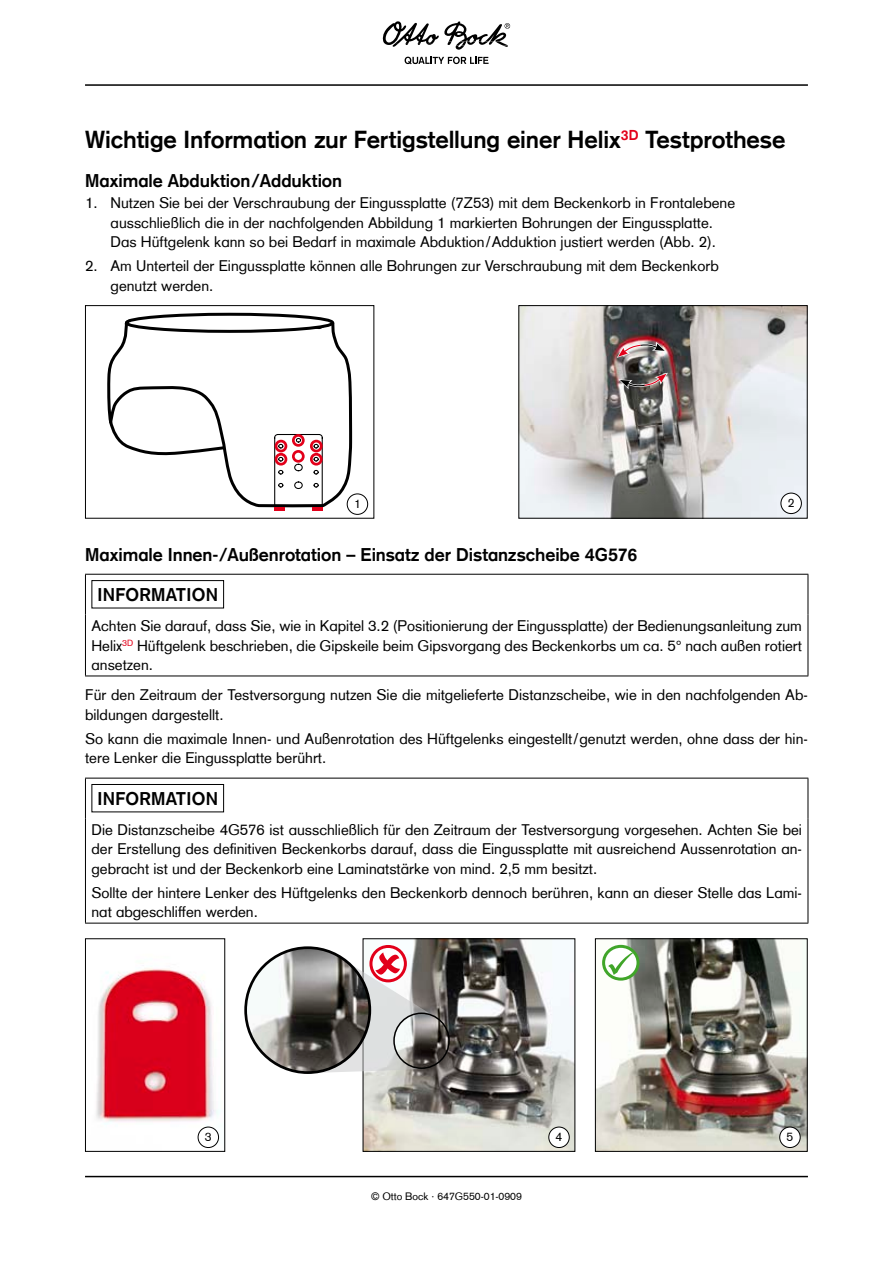
<style>
.page{position:relative;width:893px;height:1263px;background:#fff}
.page>*{position:absolute;margin:0;border:0;box-sizing:border-box;transform-origin:0 0}
.t1{font:700 24px "Otto Bock CT";letter-spacing:-.005em;color:#000}
.t2{font:700 18px/39.3px "Otto Bock CT";color:#000}
.t3{font:700 18px "Otto Bock CT";letter-spacing:.02em;color:#000}
.t4{font:15px/19.5px "Otto Bock CT";color:#000}
.t5{font:12px "Otto Bock CT";color:#000}
.t6{font:10.5px "Otto Bock CT";color:#000}
</style>
<div class="page">
<hr style="left:85px;top:84px;width:723px;height:2px;background:#000">
<svg style="left:405px;top:57px;width:84px;height:7px"></svg>
<svg style="left:383px;top:21px;width:127px;height:29px"></svg>
<svg style="left:254px;top:376px;width:99px;height:133px"></svg>
<svg style="left:126px;top:314px;width:207px;height:17px"></svg>
<div style="left:125px;top:313px;width:209px;height:20px;border:3px solid #000;border-radius:50%"></div>
<svg style="left:107px;top:318px;width:244px;height:188px"></svg>
<div style="left:275px;top:440px;width:12px;height:12px;border:3px solid #e2001a;border-radius:50%"></div>
<div style="left:310px;top:440px;width:13px;height:12px;border:3px solid #e2001a;border-radius:50%"></div>
<div style="left:292px;top:434px;width:13px;height:13px;border:3px solid #e2001a;border-radius:50%"></div>
<div style="left:275px;top:453px;width:12px;height:12px;border:3px solid #e2001a;border-radius:50%"></div>
<div style="left:310px;top:453px;width:13px;height:12px;border:3px solid #e2001a;border-radius:50%"></div>
<hr style="left:274px;top:507px;width:11px;height:4px;background:#e2001a">
<hr style="left:312px;top:507px;width:11px;height:4px;background:#e2001a">
<div style="left:85px;top:305px;width:289px;height:214px;border:1px solid #000"></div>
<div style="left:347px;top:494px;width:21px;height:20px;background:#fff;border-radius:50%"></div>
<div style="left:347px;top:493px;width:21px;height:22px;border:1px solid #000;border-radius:50%"></div>
<div style="left:292px;top:450px;width:13px;height:13px;border:3px solid #e2001a;border-radius:50%"></div>
<img style="left:520px;top:307px;width:286px;height:210px">
<div style="left:518px;top:305px;width:290px;height:214px;border:1px solid #000"></div>
<div style="left:781px;top:493px;width:20px;height:21px;background:#fff;border-radius:50%"></div>
<div style="left:780px;top:493px;width:22px;height:21px;border:1px solid #000;border-radius:50%"></div>
<svg style="left:618px;top:373px;width:50px;height:16px"></svg>
<svg style="left:617px;top:342px;width:49px;height:16px"></svg>
<hr style="left:85px;top:574px;width:723px;height:1px;background:#000">
<hr style="left:85px;top:575px;width:1px;height:39px;background:#000">
<hr style="left:808px;top:575px;width:1px;height:39px;background:#000">
<hr style="left:85px;top:614px;width:1px;height:62px;background:#000">
<hr style="left:808px;top:614px;width:1px;height:62px;background:#000">
<hr style="left:85px;top:676px;width:723px;height:1px;background:#000">
<div style="left:91px;top:580px;width:133px;height:28px;border:1px solid #000"></div>
<hr style="left:85px;top:778px;width:723px;height:1px;background:#000">
<hr style="left:85px;top:778px;width:1px;height:40px;background:#000">
<hr style="left:808px;top:778px;width:1px;height:40px;background:#000">
<hr style="left:85px;top:818px;width:1px;height:105px;background:#000">
<hr style="left:808px;top:818px;width:1px;height:105px;background:#000">
<hr style="left:85px;top:923px;width:723px;height:1px;background:#000">
<div style="left:91px;top:784px;width:133px;height:28px;border:1px solid #000"></div>
<img style="left:96px;top:968px;width:124px;height:180px">
<div style="left:85px;top:938px;width:140px;height:214px;border:1px solid #000"></div>
<div style="left:198px;top:1127px;width:21px;height:20px;background:#fff;border-radius:50%"></div>
<div style="left:198px;top:1127px;width:21px;height:21px;border:1px solid #000;border-radius:50%"></div>
<img style="left:365px;top:940px;width:208px;height:210px">
<div style="left:363px;top:938px;width:212px;height:214px;border:1px solid #000"></div>
<div style="left:549px;top:1127px;width:20px;height:20px;background:#fff;border-radius:50%"></div>
<div style="left:548px;top:1127px;width:22px;height:21px;border:1px solid #000;border-radius:50%"></div>
<svg style="left:371px;top:946px;width:34px;height:35px"></svg>
<div style="left:369px;top:945px;width:38px;height:37px;border:3px solid #e2001a;border-radius:50%"></div>
<svg style="left:321px;top:952px;width:112px;height:121px"></svg>
<img style="left:246px;top:948px;width:124px;height:124px;border-radius:62px">
<div style="left:244px;top:946px;width:127px;height:128px;border:3px solid #000;border-radius:50%"></div>
<div style="left:393px;top:1012px;width:57px;height:57px;border:2px solid #000;border-radius:50%"></div>
<img style="left:597px;top:940px;width:209px;height:210px">
<div style="left:595px;top:938px;width:213px;height:214px;border:1px solid #000"></div>
<div style="left:780px;top:1127px;width:20px;height:20px;background:#fff;border-radius:50%"></div>
<div style="left:779px;top:1127px;width:22px;height:21px;border:1px solid #000;border-radius:50%"></div>
<svg style="left:604px;top:946px;width:34px;height:33px"></svg>
<div style="left:602px;top:945px;width:37px;height:35px;border:3px solid #40a529;border-radius:50%"></div>
<svg style="left:608px;top:952px;width:25px;height:23px"></svg>
<hr style="left:85px;top:1176px;width:723px;height:1px;background:#000">
<h1 class="t1" style="left:85px;top:126px;width:702px">Wichtige Information zur Fertigstellung einer Helix<sup>3D</sup> Testprothese</h1>
<p class="t2" style="left:85px;top:161px;width:259px">Maximale Abduktion/Adduktion</p>
<p class="t4" style="left:85px;top:194px;width:652px;text-align:center">1. Nutzen Sie bei der Verschraubung der Eingussplatte (7Z53) mit dem Beckenkorb in Frontalebene ausschließlich die in der nachfolgenden Abbildung 1 markierten Bohrungen der Eingussplatte.<br>Das Hüftgelenk kann so bei Bedarf in maximale Abduktion/Adduktion justiert werden (Abb. 2).</p>
<p class="t4" style="left:111px;top:256px;width:610px;text-indent:-26px">2. Am Unterteil der Eingussplatte können alle Bohrungen zur Verschraubung mit dem Beckenkorb genutzt werden.</p>
<p class="t5" style="left:354px;top:497px;width:8px">1</p>
<p class="t5" style="left:788px;top:496px;width:8px">2</p>
<p class="t2" style="left:97px;top:535px;width:541px;text-indent:-12px">Maximale Innen-/Außenrotation – Einsatz der Distanzscheibe 4G576<br>INFORMATION</p>
<p class="t4" style="left:91px;top:616px;width:712px;text-align:justify">Achten Sie darauf, dass Sie, wie in Kapitel 3.2 (Positionierung der Eingussplatte) der Bedienungsanleitung zum Helix<sup>3D</sup> Hüftgelenk beschrieben, die Gipskeile beim Gipsvorgang des Beckenkorbs um ca. 5° nach außen rotiert ansetzen.</p>
<p class="t4" style="left:85px;top:685px;width:724px">Für den Zeitraum der Testversorgung nutzen Sie die mitgelieferte Distanzscheibe, wie in den nachfolgenden Ab&shy;bildungen dargestellt.</p>
<p class="t4" style="left:85px;top:729px;width:724px">So kann die maximale Innen- und Außenrotation des Hüftgelenks eingestellt/genutzt werden, ohne dass der hin&shy;tere Lenker die Eingussplatte berührt.</p>
<p class="t3" style="left:97px;top:788px;width:122px">INFORMATION</p>
<p class="t4" style="left:91px;top:820px;width:712px;text-align:justify">Die Distanzscheibe 4G576 ist ausschließlich für den Zeitraum der Testversorgung vorgesehen. Achten Sie bei der Erstellung des definitiven Beckenkorbs darauf, dass die Eingussplatte mit ausreichend Aussenrotation an&shy;gebracht ist und der Beckenkorb eine Laminatstärke von mind. 2,5 mm besitzt.</p>
<p class="t4" style="left:91px;top:883px;width:712px">Sollte der hintere Lenker des Hüftgelenks den Beckenkorb dennoch berühren, kann an dieser Stelle das Lami&shy;nat abgeschliffen werden.</p>
<p class="t5" style="left:205px;top:1130px;width:8px">3</p>
<p class="t5" style="left:556px;top:1130px;width:8px">4</p>
<p class="t5" style="left:786px;top:1130px;width:8px">5</p>
<p class="t6" style="left:371px;top:1190px;width:152px">© Otto Bock · 647G550-01-0909</p>
</div>
